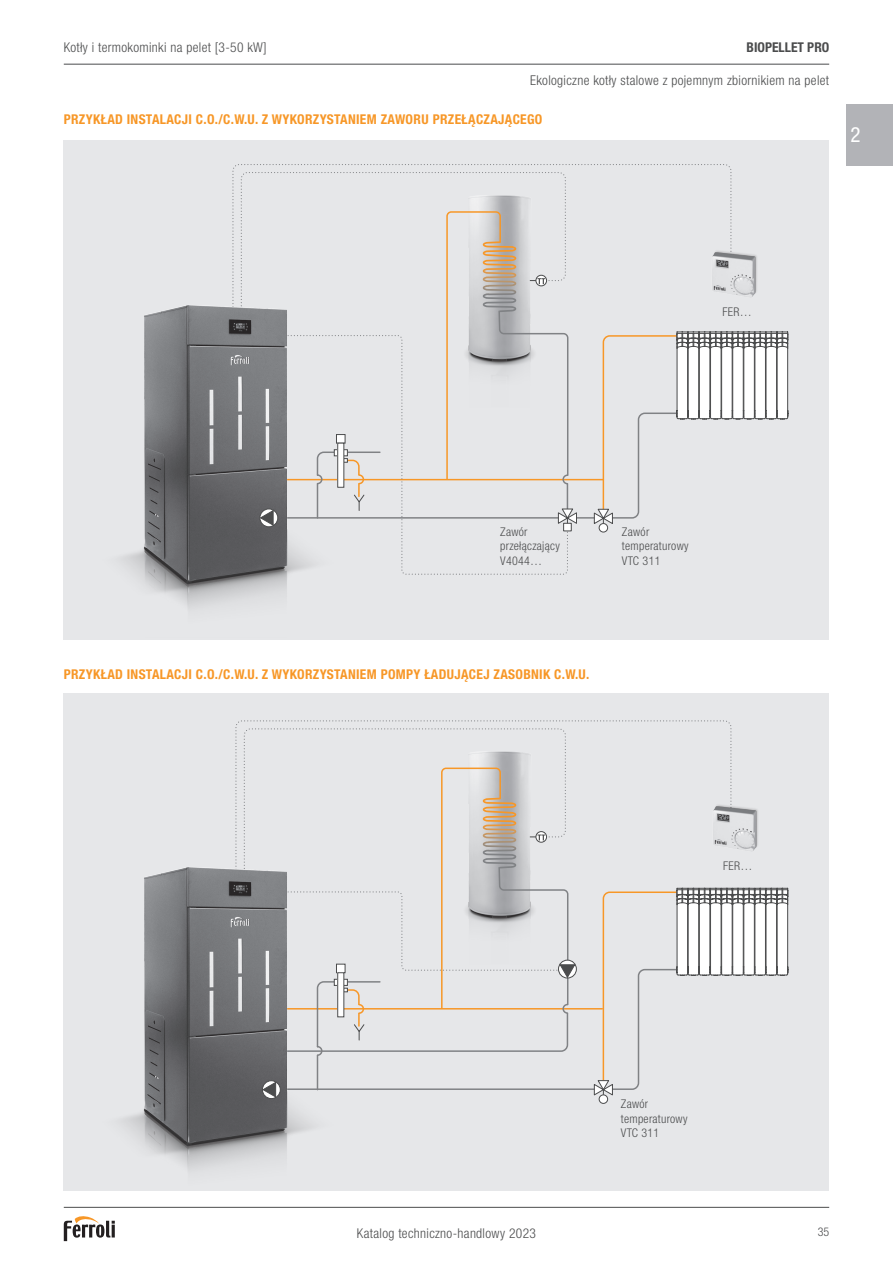
<style>
.page{position:relative;width:893px;height:1263px;background:#fff}
.page>*{position:absolute;margin:0;border:0;box-sizing:border-box;transform-origin:0 0}
.t1{font:condensed 21px "Helvetica Neue LTW1 G";color:#fff}
.t2{font:700 condensed 13.5px "Helvetica Neue LTW1 G";letter-spacing:.025em;color:#f79727}
.t3{font:300 condensed 13.5px "Helvetica Neue LTW1 G";letter-spacing:.025em;color:#4b4c4d}
.t4{font:700 condensed 13.5px "Helvetica Neue LTW1 G";color:#4b4c4d}
.t5{font:300 condensed 12px/14.4px "Helvetica Neue LTW1 G";letter-spacing:.025em;color:#4b4c4d}
</style>
<div class="page">
<hr style="left:64px;top:1207px;width:765px;height:1px;background:#4b4c4d">
<svg style="left:64px;top:1216px;width:51px;height:25px"></svg>
<hr style="left:64px;top:64px;width:765px;height:1px;background:#4b4c4d">
<div style="left:846px;top:104px;width:47px;height:61px;background:#b2b3b7"></div>
<div style="left:64px;top:140px;width:765px;height:499px;background:#e6e7e9"></div>
<svg style="left:232px;top:164px;width:500px;height:115px"></svg>
<svg style="left:240px;top:171px;width:326px;height:108px"></svg>
<div style="left:599px;top:523px;width:9px;height:9px;background:#fff;border-radius:50%"></div>
<div style="left:599px;top:523px;width:9px;height:9px;border:1px solid #4b4c4d;border-radius:50%"></div>
<div style="left:564px;top:523px;width:7px;height:8px;background:#fff"></div>
<div style="left:563px;top:523px;width:9px;height:8px;border:1px solid #4b4c4d"></div>
<img style="left:121px;top:280px;width:192px;height:329px">
<svg style="left:260px;top:509px;width:18px;height:18px"></svg>
<div style="left:260px;top:508px;width:18px;height:19px;border:1px solid #4b4c4d;border-radius:50%"></div>
<svg style="left:259px;top:509px;width:15px;height:17px"></svg>
<svg style="left:285px;top:210px;width:504px;height:315px"></svg>
<div style="left:64px;top:693px;width:765px;height:498px;background:#e6e7e9"></div>
<svg style="left:336px;top:972px;width:258px;height:119px"></svg>
<hr style="left:285px;top:1008px;width:317px;height:1px;background:#f79727">
<svg style="left:235px;top:720px;width:497px;height:168px"></svg>
<svg style="left:243px;top:728px;width:323px;height:114px"></svg>
<svg style="left:594px;top:888px;width:195px;height:208px"></svg>
<div style="left:599px;top:1095px;width:9px;height:8px;background:#fff;border-radius:50%"></div>
<div style="left:599px;top:1094px;width:9px;height:10px;border:1px solid #4b4c4d;border-radius:50%"></div>
<img style="left:121px;top:842px;width:215px;height:329px">
<div style="left:558px;top:960px;width:19px;height:18px;border:1px solid #4b4c4d;border-radius:50%"></div>
<svg style="left:262px;top:1081px;width:18px;height:17px"></svg>
<div style="left:262px;top:1080px;width:19px;height:19px;border:1px solid #4b4c4d;border-radius:50%"></div>
<svg style="left:261px;top:1081px;width:16px;height:17px"></svg>
<img style="left:686px;top:778px;width:72px;height:86px">
<hr style="left:317px;top:1055px;width:1px;height:35px;background:#808285">
<svg style="left:277px;top:767px;width:299px;height:290px"></svg>
<p class="t3" style="left:64px;top:40px;width:204px">Kotły i termokominki na pelet [3-50 kW]</p>
<p class="t4" style="left:747px;top:39px;width:84px">BIOPELLET PRO</p>
<p class="t3" style="left:530px;top:72px;width:300px">Ekologiczne kotły stalowe z pojemnym zbiornikiem na pelet</p>
<p class="t2" style="left:64px;top:112px;width:480px">PRZYKŁAD INSTALACJI C.O./C.W.U. Z WYKORZYSTANIEM ZAWORU PRZEŁĄCZAJĄCEGO</p>
<h1 class="t1" style="left:850px;top:122px;width:12px">2</h1>
<p class="t5" style="left:722px;top:305px;width:31px">FER…</p>
<p class="t5" style="left:500px;top:524px;width:61px">Zawór przełączający<br>V4044…</p>
<p class="t5" style="left:622px;top:524px;width:68px">Zawór temperaturowy<br>VTC 311</p>
<p class="t2" style="left:64px;top:666px;width:527px">PRZYKŁAD INSTALACJI C.O./C.W.U. Z WYKORZYSTANIEM POMPY ŁADUJĄCEJ ZASOBNIK C.W.U.</p>
<p class="t5" style="left:723px;top:859px;width:31px">FER…</p>
<p class="t5" style="left:621px;top:1097px;width:68px">Zawór temperaturowy<br>VTC 311</p>
<p class="t3" style="left:357px;top:1225px;width:181px">Katalog techniczno-handlowy 2023</p>
<p class="t5" style="left:818px;top:1225px;width:13px">35</p>
</div>
